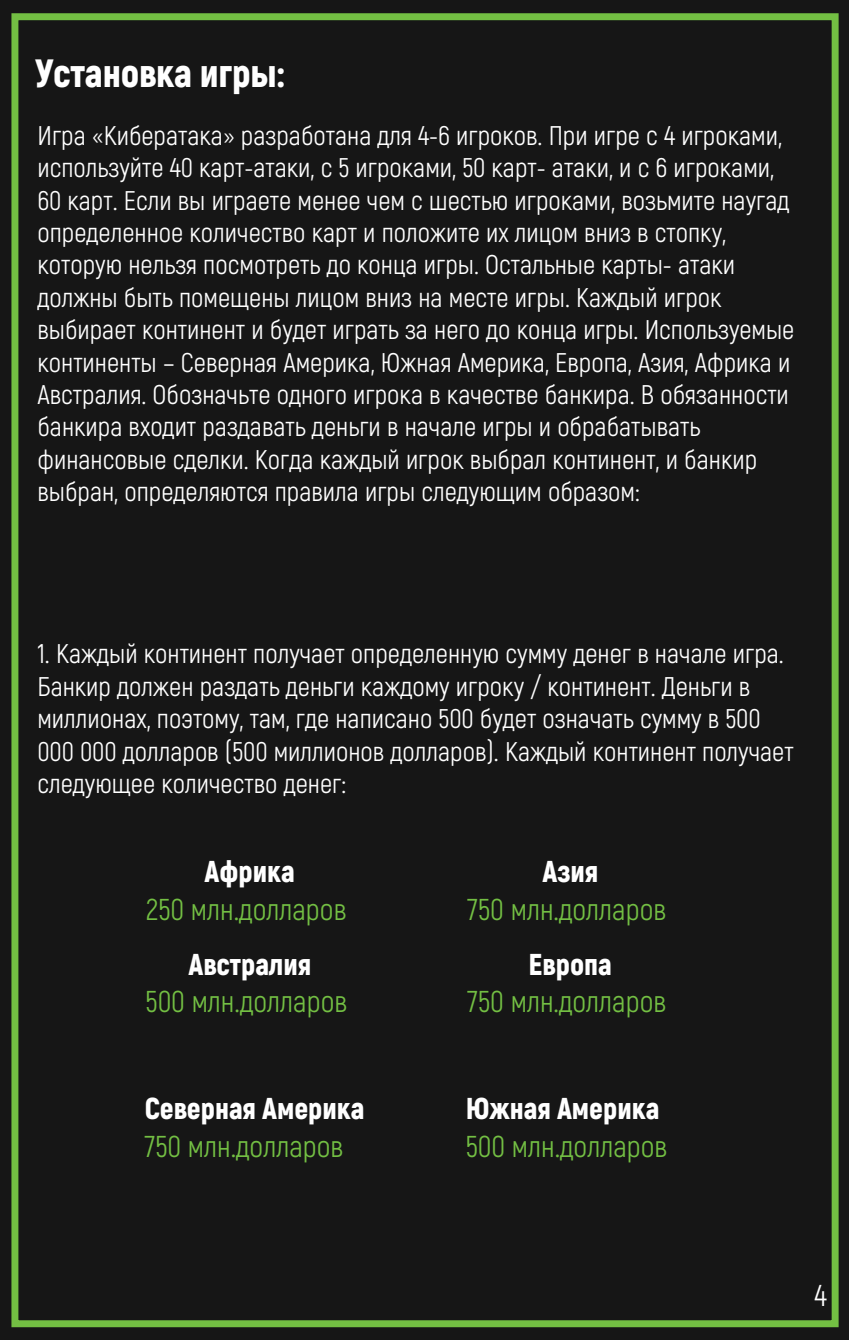
<style>
.page{position:relative;width:849px;height:1340px;background:#fff}
.page>*{position:absolute;margin:0;border:0;box-sizing:border-box;transform-origin:0 0}
.t1{font:900 39.38px "Akrobat";letter-spacing:-.005em;color:#fff}
.t2{font:30.15px "Akrobat";color:#73bf43}
.t3{font:900 30.15px "Akrobat";color:#fff}
.t4{font:30.15px "Akrobat";color:#fff}
.t5{font:27px/32.4px "Akrobat";color:#fff}
</style>
<div class="page">
<div style="left:0;top:0;width:848px;height:1339px;background:#161616"></div>
<div style="left:11px;top:13px;width:827px;height:1314px;border:7px solid #73bf43"></div>
<h1 class="t1" style="left:35px;top:47px;width:250px">Установка игры:</h1>
<p class="t5" style="left:37px;top:119px;width:758px">Игра «Кибератака» разработана для 4-6 игроков. При игре с 4 игроками, используйте 40 карт-атаки, с 5 игроками, 50 карт- атаки, и с 6 игроками, 60 карт. Если вы играете менее чем с шестью игроками, возьмите наугад определенное количество карт и положите их лицом вниз в стопку, которую нельзя посмотреть до конца игры. Остальные карты- атаки должны быть помещены лицом вниз на месте игры. Каждый игрок выбирает континент и будет играть за него до конца игры. Используемые континенты – Северная Америка, Южная Америка, Европа, Азия, Африка и Австралия. Обозначьте одного игрока в качестве банкира. В обязанности банкира входит раздавать деньги в начале игры и обрабатывать финансовые сделки. Когда каждый игрок выбрал континент, и банкир выбран, определяются правила игры следующим образом:</p>
<p class="t5" style="left:37px;top:637px;width:757px">1. Каждый континент получает определенную сумму денег в начале игра.<br>Банкир должен раздать деньги каждому игроку / континент. Деньги в миллионах, поэтому, там, где написано 500 будет означать сумму в 500<br>000 000 долларов (500 миллионов долларов). Каждый континент получает следующее количество денег:</p>
<p class="t3" style="left:204px;top:852px;width:92px">Африка</p>
<p class="t2" style="left:146px;top:891px;width:202px">250 млн.долларов</p>
<p class="t3" style="left:188px;top:944px;width:124px">Австралия</p>
<p class="t2" style="left:145px;top:983px;width:203px">500 млн.долларов</p>
<p class="t3" style="left:145px;top:1089px;width:221px">Северная Америка</p>
<p class="t2" style="left:145px;top:1128px;width:200px">750 млн.долларов</p>
<p class="t3" style="left:542px;top:852px;width:57px">Азия</p>
<p class="t2" style="left:467px;top:891px;width:200px">750 млн.долларов</p>
<p class="t3" style="left:528px;top:944px;width:85px">Европа</p>
<p class="t2" style="left:467px;top:983px;width:200px">750 млн.долларов</p>
<p class="t3" style="left:465px;top:1089px;width:195px">Южная Америка</p>
<p class="t2" style="left:465px;top:1128px;width:203px">500 млн.долларов</p>
<p class="t4" style="left:814px;top:1277px;width:14px">4</p>
</div>
